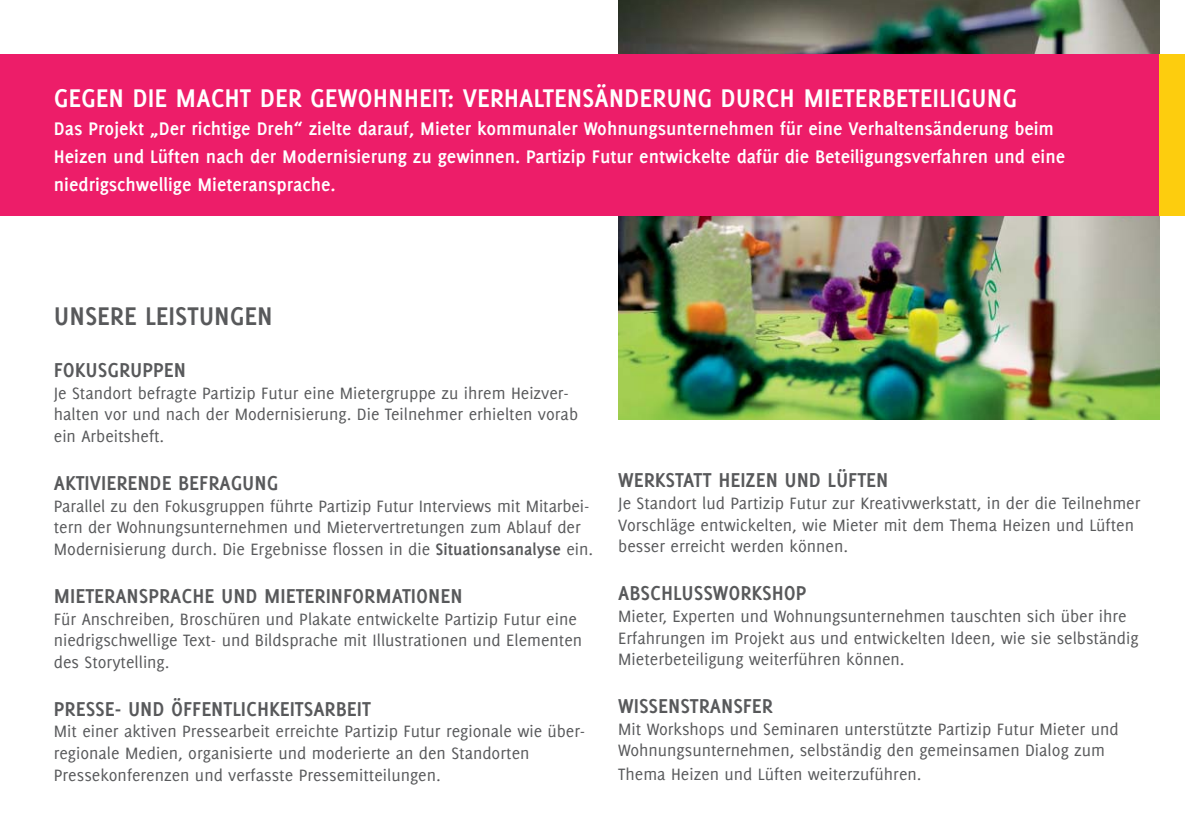
<style>
.page{position:relative;width:1185px;height:834px;background:#fff}
.page>*{position:absolute;margin:0;border:0;box-sizing:border-box;transform-origin:0 0}
.t1{font:700 28px "Delicious";color:#fff}
.t2{font:700 28px "Delicious";color:#58595b}
.t3{font:700 22px "Delicious";color:#58595b}
.t4{font:700 20px/28px "Delicious";color:#fff}
.t5{font:18px/21.6px "Delicious";color:#58595b}
.s1{font-weight:700}
</style>
<div class="page">
<img style="left:618px;top:215px;width:541px;height:205px">
<img style="left:618px;top:0;width:541px;height:54px">
<div style="left:0;top:54px;width:1159px;height:161px;background:#ed1d69"></div>
<div style="left:1159px;top:54px;width:26px;height:161px;background:#fdcd0e"></div>
<h1 class="t1" style="left:54px;top:87px;width:965px">GEGEN DIE MACHT DER GEWOHNHEIT: VERHALTENSÄNDERUNG DURCH MIETERBETEILIGUNG</h1>
<p class="t4" style="left:54px;top:115px;width:1013px">Das Projekt „Der richtige Dreh“ zielte darauf, Mieter kommunaler Wohnungsunternehmen für eine Verhaltensänderung beim<br>Heizen und Lüften nach der Modernisierung zu gewinnen. Partizip Futur entwickelte dafür die Beteiligungsverfahren und eine niedrigschwellige Mieteransprache.</p>
<h1 class="t2" style="left:54px;top:305px;width:220px">UNSERE LEISTUNGEN</h1>
<p class="t3" style="left:54px;top:361px;width:134px">FOKUSGRUPPEN</p>
<p class="t5" style="left:54px;top:383px;width:526px">Je Standort befragte Partizip Futur eine Mietergruppe zu ihrem Heizver&shy;halten vor und nach der Modernisierung. Die Teilnehmer erhielten vorab ein Arbeitsheft.</p>
<p class="t3" style="left:54px;top:474px;width:226px">AKTIVIERENDE BEFRAGUNG</p>
<p class="t5" style="left:54px;top:496px;width:541px">Parallel zu den Fokusgruppen führte Partizip Futur Interviews mit Mitarbei&shy;tern der Wohnungsunternehmen und Mietervertretungen zum Ablauf der<br>Modernisierung durch. Die Ergebnisse flossen in die <span class="s1">Situationsanalyse</span> ein.</p>
<p class="t3" style="left:54px;top:587px;width:410px">MIETERANSPRACHE UND MIETERINFORMATIONEN</p>
<p class="t5" style="left:54px;top:609px;width:530px">Für Anschreiben, Broschüren und Plakate entwickelte Partizip Futur eine niedrigschwellige Text- und Bildsprache mit Illustrationen und Elementen des Storytelling.</p>
<p class="t3" style="left:54px;top:700px;width:319px">PRESSE- UND ÖFFENTLICHKEITSARBEIT</p>
<p class="t5" style="left:54px;top:722px;width:533px">Mit einer aktiven Pressearbeit erreichte Partizip Futur regionale wie über&shy;regionale Medien, organisierte und moderierte an den Standorten<br>Pressekonferenzen und verfasste Pressemitteilungen.</p>
<p class="t3" style="left:618px;top:471px;width:272px">WERKSTATT HEIZEN UND LÜFTEN</p>
<p class="t5" style="left:618px;top:494px;width:524px">Je Standort lud Partizip Futur zur Kreativwerkstatt, in der die Teilnehmer<br>Vorschläge entwickelten, wie Mieter mit dem Thema Heizen und Lüften besser erreicht werden können.</p>
<p class="t3" style="left:618px;top:584px;width:190px">ABSCHLUSSWORKSHOP</p>
<p class="t5" style="left:618px;top:607px;width:522px">Mieter, Experten und Wohnungsunternehmen tauschten sich über ihre<br>Erfahrungen im Projekt aus und entwickelten Ideen, wie sie selbständig<br>Mieterbeteiligung weiterführen können.</p>
<p class="t3" style="left:618px;top:697px;width:156px">WISSENSTRANSFER</p>
<p class="t5" style="left:618px;top:719px;width:502px">Mit Workshops und Seminaren unterstützte Partizip Futur Mieter und<br>Wohnungsunternehmen, selbständig den gemeinsamen Dialog zum</p>
<p class="t5" style="left:618px;top:765px;width:305px">Thema Heizen und Lüften weiterzuführen.</p>
</div>
